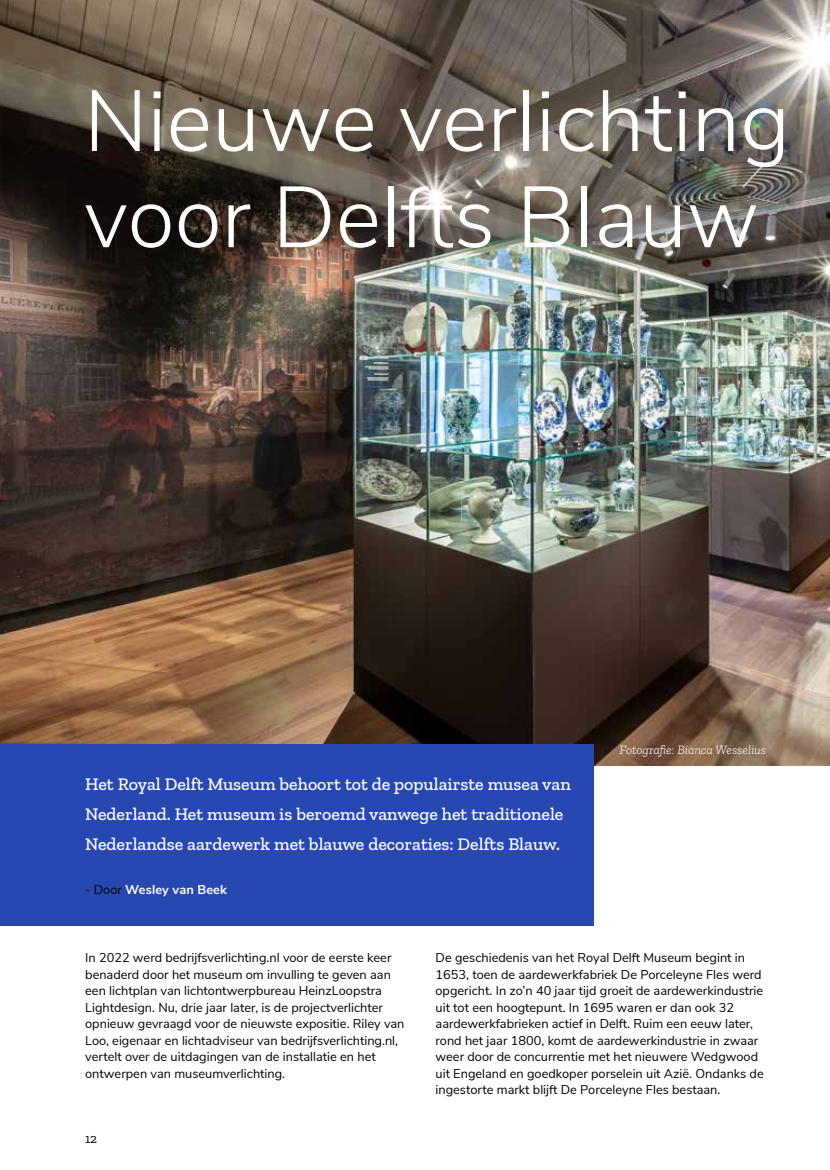
<style>
.page{position:relative;width:830px;height:1170px;background:#fff}
.page>*{position:absolute;margin:0;border:0;box-sizing:border-box;transform-origin:0 0}
.t1{font:300 86.25px/96.1px "Nunito Sans";color:#fff}
.t2{font:500 18px/30px "Zilla Slab";color:#fff}
.t3{font:13.5px "Zilla Slab";color:#000}
.t4{font:12.75px/16.5px "Nunito Sans";color:#000}
.t5{font:italic 300 12.75px "Zilla Slab";color:#fff}
.t6{font:700 12.75px "Nunito Sans";letter-spacing:.01em;color:#fff}
.s1{font-weight:400;color:#000}
</style>
<div class="page">
<img style="left:0;top:0;width:829px;height:765px">
<div style="left:0;top:744px;width:592px;height:181px;background:#2748b1"></div>
<h1 class="t1" style="left:84px;top:68px;width:707px">Nieuwe verlichting voor Delfts Blauw</h1>
<h2 class="t2" style="left:85px;top:769px;width:487px">Het Royal Delft Museum behoort tot de populairste musea van<br>Nederland. Het museum is beroemd vanwege het traditionele<br>Nederlandse aardewerk met blauwe decoraties: Delfts Blauw.</h2>
<p class="t6" style="left:85px;top:880px;width:143px"><span class="s1">- Door</span> Wesley van Beek</p>
<p class="t5" style="left:619px;top:743px;width:148px">Fotografie: Bianca Wesselius</p>
<p class="t4" style="left:85px;top:948px;width:320px">In 2022 werd bedrijfsverlichting.nl voor de eerste keer benaderd door het museum om invulling te geven aan een lichtplan van lichtontwerpbureau HeinzLoopstra Lightdesign. Nu, drie jaar later, is de projectverlichter opnieuw gevraagd voor de nieuwste expositie. Riley van Loo, eigenaar en lichtadviseur van bedrijfsverlichting.nl, vertelt over de uitdagingen van de installatie en het ontwerpen van museumverlichting.</p>
<p class="t4" style="left:435px;top:948px;width:329px">De geschiedenis van het Royal Delft Museum begint in 1653, toen de aardewerkfabriek De Porceleyne Fles werd opgericht. In zo’n 40 jaar tijd groeit de aardewerkindustrie uit tot een hoogtepunt. In 1695 waren er dan ook 32 aardewerkfabrieken actief in Delft. Ruim een eeuw later, rond het jaar 1800, komt de aardewerkindustrie in zwaar weer door de concurrentie met het nieuwere Wedgwood uit Engeland en goedkoper porselein uit Azië. Ondanks de ingestorte markt blijft De Porceleyne Fles bestaan.</p>
<p class="t3" style="left:85px;top:1130px;width:14px">12</p>
</div>
